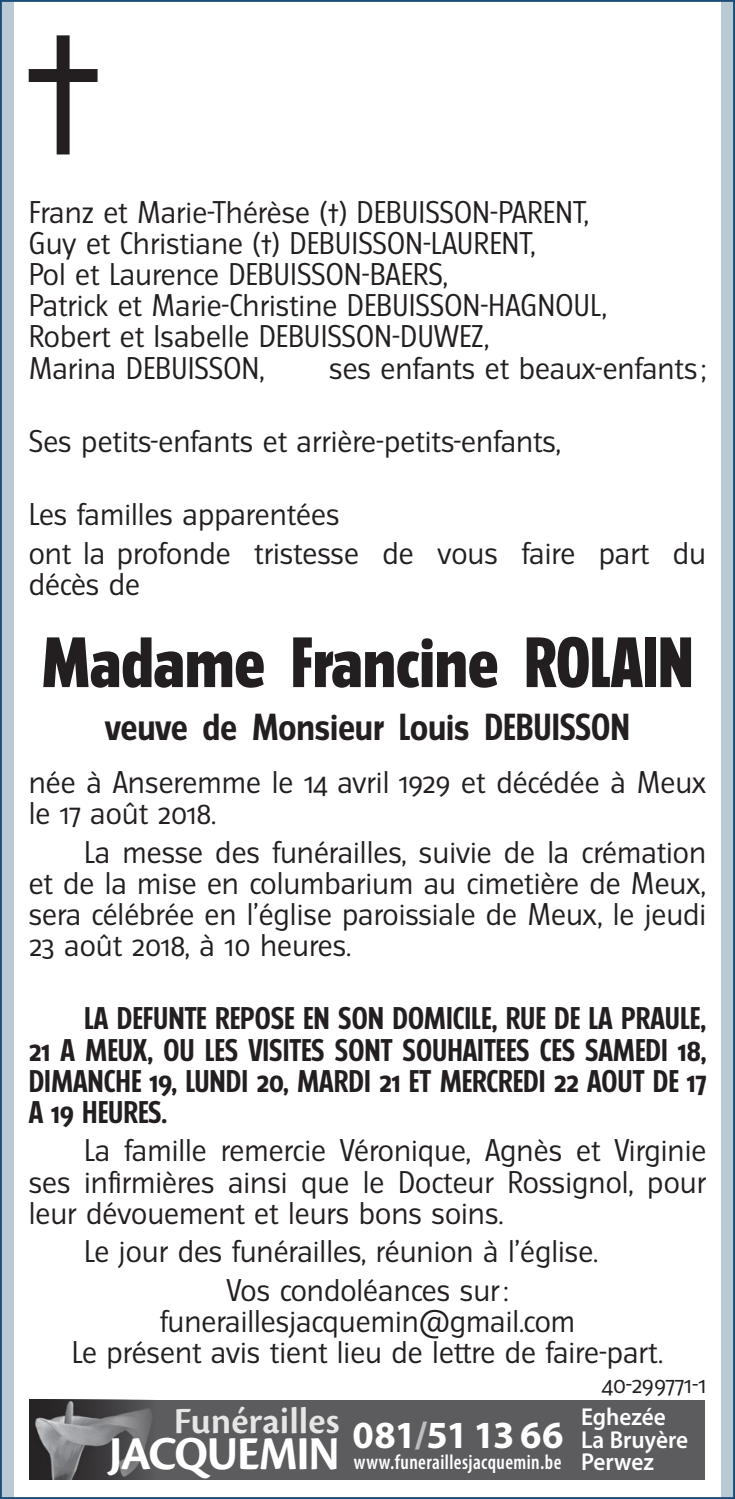
<style>
.page{position:relative;width:735px;height:1499px;background:#fff}
.page>*{position:absolute;margin:0;border:0;box-sizing:border-box;transform-origin:0 0}
.t1{font:800 63.7px "Turmino";color:#231f20}
.t2{font:700 49px "Cronos Pro";letter-spacing:-.03em;color:#fff;scale:.96 1}
.t3{font:600 38.5px "Cronos Pro";color:#fff}
.t4{font:700 33.6px "Turmino";color:#231f20}
.t5{font:28px/31.2px "Turmino";color:#231f20}
.t6{font:700 28px/31.2px "Turmino";color:#231f20;text-align:justify}
.t7{font:600 24.5px/22.8px "Myriad Pro";color:#fff;scale:.95 1}
.t8{font:22.4px "Turmino";letter-spacing:-.005em;color:#231f20}
.t9{font:600 condensed 21px "Myriad Pro";letter-spacing:.02em;color:#fff;scale:.94 1}
</style>
<div class="page">
<svg style="left:0;top:0;width:14px;height:1498px;background:#a4b8c8"></svg>
<div style="left:720px;top:0;width:14px;height:1498px;background:#bacad5"></div>
<svg style="left:29px;top:35px;width:68px;height:119px"></svg>
<div style="left:30px;top:1399px;width:674px;height:79px;background:#5c5c5f"></div>
<img style="left:30px;top:1399px;width:125px;height:79px">
<p class="t5" style="left:29px;top:197px;width:579px">Franz et Marie-Thérèse (†) DEBUISSON-PARENT, Guy et Christiane (†) DEBUISSON-LAURENT,<br>Pol et Laurence DEBUISSON-BAERS,<br>Patrick et Marie-Christine DEBUISSON-HAGNOUL, Robert et Isabelle DEBUISSON-DUWEZ,<br>Marina DEBUISSON,</p>
<p class="t5" style="left:329px;top:352px;width:378px">ses enfants et beaux-enfants ;</p>
<p class="t5" style="left:29px;top:425px;width:533px">Ses petits-enfants et arrière-petits-enfants,</p>
<p class="t5" style="left:29px;top:495px;width:678px;line-height:38.5px">Les familles apparentées<br>ont la profonde tristesse de vous faire part du</p>
<p class="t5" style="left:29px;top:568px;width:113px">décès de</p>
<h1 class="t1" style="left:42px;top:624px;width:652px">Madame Francine ROLAIN</h1>
<p class="t4" style="left:105px;top:706px;width:526px">veuve de Monsieur Louis DEBUISSON</p>
<p class="t5" style="left:29px;top:766px;width:678px">née à Anseremme le 14 avril 1929 et décédée à Meux le 17 août 2018.</p>
<p class="t5" style="left:29px;top:836px;width:678px;text-align:justify;text-indent:55px">La messe des funérailles, suivie de la crémation et de la mise en columbarium au cimetière de Meux, sera célébrée en l’église paroissiale de Meux, le jeudi 23 août 2018, à 10 heures.</p>
<p class="t6" style="left:29px;top:1003px;width:678px;text-indent:55px">LA DEFUNTE REPOSE EN SON DOMICILE, RUE DE LA PRAULE, 21 A MEUX, OU LES VISITES SONT SOUHAITEES CES SAMEDI 18, DIMANCHE 19, LUNDI 20, MARDI 21 ET MERCREDI 22 AOUT DE 17<br>A 19 HEURES.</p>
<p class="t5" style="left:29px;top:1134px;width:678px;text-align:justify;text-indent:55px">La famille remercie Véronique, Agnès et Virginie ses infirmières ainsi que le Docteur Rossignol, pour leur dévouement et leurs bons soins.</p>
<p class="t5" style="left:226px;top:1232px;width:373px;line-height:38.5px;text-indent:-142px">Le jour des funérailles, réunion à l’église.<br>Vos condoléances sur:</p>
<p class="t5" style="left:72px;top:1305px;width:592px;text-align:center">funeraillesjacquemin@gmail.com<br>Le présent avis tient lieu de lettre de faire-part.</p>
<p class="t8" style="left:601px;top:1370px;width:106px">40‑299771‑1</p>
<h3 class="t3" style="left:173px;top:1398px;width:167px">Funérailles</h3>
<p class="t7" style="left:580px;top:1404px;width:114px">Eghezée<br>La Bruyère<br>Perwez</p>
<h2 class="t2" style="left:109px;top:1425px;width:474px">JACQUEMIN <sup>081</sup><sup>/</sup><sup>51</sup> <sup>13</sup> <sup>66</sup></h2>
<p class="t9" style="left:353px;top:1450px;width:222px">www.funeraillesjacquemin.be</p>
</div>
